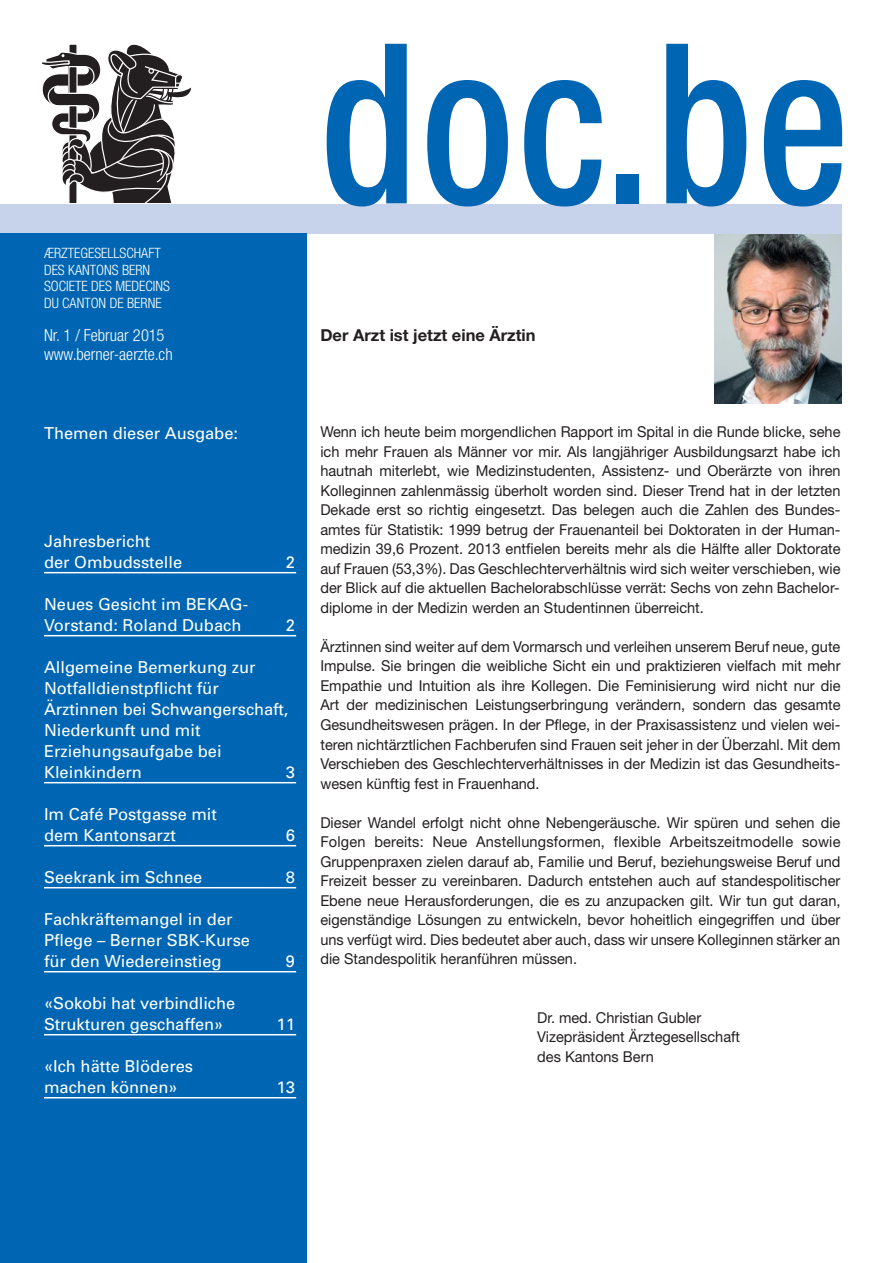
<style>
.page{position:relative;width:893px;height:1263px;background:#fff}
.page>*{position:absolute;margin:0;border:0;box-sizing:border-box;transform-origin:0 0}
.t1{font:500 condensed 223.5px "Helvetica Neue LT";color:#0066b3;scale:.9 1}
.t2{font:16.5px/21px "Univers";color:#fff}
.t3{font:300 condensed 16.5px/19.5px "Helvetica Neue LT";color:#fff}
.t4{font:700 16.5px "Helvetica Neue LT";color:#231f20}
.t5{font:15px/19.5px "Helvetica Neue LT";color:#231f20;text-align:justify}
.t6{font:300 condensed 14.25px/16.5px "Helvetica Neue LT";color:#fff}
</style>
<div class="page">
<img style="left:714px;top:234px;width:128px;height:170px">
<svg style="left:43px;top:44px;width:148px;height:158px"></svg>
<div style="left:0;top:204px;width:842px;height:30px;background:#c7d2eb"></div>
<div style="left:0;top:234px;width:306px;height:1029px;background:#0066b3"></div>
<hr style="left:44px;top:572px;width:252px;height:1px;background:#fff">
<hr style="left:44px;top:635px;width:252px;height:1px;background:#fff">
<hr style="left:44px;top:782px;width:252px;height:1px;background:#fff">
<hr style="left:44px;top:845px;width:252px;height:1px;background:#fff">
<hr style="left:44px;top:887px;width:252px;height:1px;background:#fff">
<hr style="left:44px;top:971px;width:252px;height:1px;background:#fff">
<hr style="left:44px;top:1034px;width:252px;height:1px;background:#fff">
<hr style="left:44px;top:1097px;width:252px;height:1px;background:#fff">
<p class="t6" style="left:44px;top:246px;width:127px">ÆRZTEGESELLSCHAFT<br>DES KANTONS BERN<br>SOCIETE DES MEDECINS<br>DU CANTON DE BERNE</p>
<p class="t3" style="left:44px;top:327px;width:130px">Nr. 1 / Februar 2015 www.berner-aerzte.ch</p>
<h1 class="t1" style="left:320px;top:44px;width:589px">doc.be</h1>
<p class="t4" style="left:320px;top:329px;width:217px">Der Arzt ist jetzt eine Ärztin</p>
<p class="t2" style="left:44px;top:424px;width:196px">Themen dieser Ausgabe:</p>
<p class="t2" style="left:44px;top:532px;width:140px">Jahresbericht<br>der Ombudsstelle</p>
<p class="t2" style="left:286px;top:553px;width:11px">2</p>
<p class="t2" style="left:44px;top:595px;width:206px">Neues Gesicht im BEKAG-<br>Vorstand: Roland Dubach</p>
<p class="t2" style="left:286px;top:616px;width:11px">2</p>
<p class="t2" style="left:44px;top:658px;width:246px">Allgemeine Bemerkung zur<br>Notfalldienstpflicht für<br>Ärztinnen bei Schwangerschaft,<br>Niederkunft und mit<br>Erziehungsaufgabe bei<br>Kleinkindern</p>
<p class="t2" style="left:286px;top:763px;width:11px">3</p>
<p class="t2" style="left:44px;top:805px;width:175px">Im Café Postgasse mit dem Kantonsarzt</p>
<p class="t2" style="left:286px;top:826px;width:11px">6</p>
<p class="t2" style="left:44px;top:868px;width:160px">Seekrank im Schnee</p>
<p class="t2" style="left:286px;top:868px;width:11px">8</p>
<p class="t2" style="left:44px;top:910px;width:208px">Fachkräftemangel in der<br>Pflege – Berner SBK-Kurse für den Wiedereinstieg</p>
<p class="t2" style="left:286px;top:952px;width:11px">9</p>
<p class="t2" style="left:44px;top:994px;width:193px">«Sokobi hat verbindliche<br>Strukturen geschaffen»</p>
<p class="t2" style="left:44px;top:1057px;width:151px">«Ich hätte Blöderes machen können»</p>
<p class="t2" style="left:277px;top:1015px;width:20px">11</p>
<p class="t2" style="left:277px;top:1078px;width:20px">13</p>
<p class="t5" style="left:320px;top:424px;width:522px">Wenn ich heute beim morgendlichen Rapport im Spital in die Runde blicke, sehe ich mehr Frauen als Männer vor mir. Als langjähriger Ausbildungsarzt habe ich hautnah miterlebt, wie Medizinstudenten, Assistenz- und Oberärzte von ihren Kolleginnen zahlenmässig überholt worden sind. Dieser Trend hat in der letzten Dekade erst so richtig eingesetzt. Das belegen auch die Zahlen des Bundes&shy;amtes für Statistik: 1999 betrug der Frauenanteil bei Doktoraten in der Human&shy;medizin 39,6 Prozent. 2013 entfielen bereits mehr als die Hälfte aller Doktorate auf Frauen (53,3%). Das Geschlechterverhältnis wird sich weiter verschieben, wie der Blick auf die aktuellen Bachelorabschlüsse verrät: Sechs von zehn Bachelor&shy;diplome in der Medizin werden an Studentinnen überreicht.</p>
<p class="t5" style="left:320px;top:638px;width:522px">Ärztinnen sind weiter auf dem Vormarsch und verleihen unserem Beruf neue, gute Impulse. Sie bringen die weibliche Sicht ein und praktizieren vielfach mit mehr Empathie und Intuition als ihre Kollegen. Die Feminisierung wird nicht nur die Art der medizinischen Leistungserbringung verändern, sondern das gesamte Gesundheitswesen prägen. In der Pflege, in der Praxisassistenz und vielen wei&shy;teren nichtärztlichen Fachberufen sind Frauen seit jeher in der Überzahl. Mit dem Verschieben des Geschlechterverhältnisses in der Medizin ist das Gesundheits&shy;wesen künftig fest in Frauenhand.</p>
<p class="t5" style="left:320px;top:814px;width:522px">Dieser Wandel erfolgt nicht ohne Nebengeräusche. Wir spüren und sehen die Folgen bereits: Neue Anstellungsformen, flexible Arbeitszeitmodelle sowie Gruppenpraxen zielen darauf ab, Familie und Beruf, beziehungsweise Beruf und Freizeit besser zu vereinbaren. Dadurch entstehen auch auf standespolitischer Ebene neue Herausforderungen, die es zu anzupacken gilt. Wir tun gut daran, eigenständige Lösungen zu entwickeln, bevor hoheitlich eingegriffen und über uns verfügt wird. Dies bedeutet aber auch, dass wir unsere Kolleginnen stärker an die Standespolitik heranführen müssen.</p>
<p class="t5" style="left:537px;top:1009px;width:204px;text-align:left">Dr. med. Christian Gubler<br>Vizepräsident Ärztegesellschaft des Kantons Bern</p>
</div>
